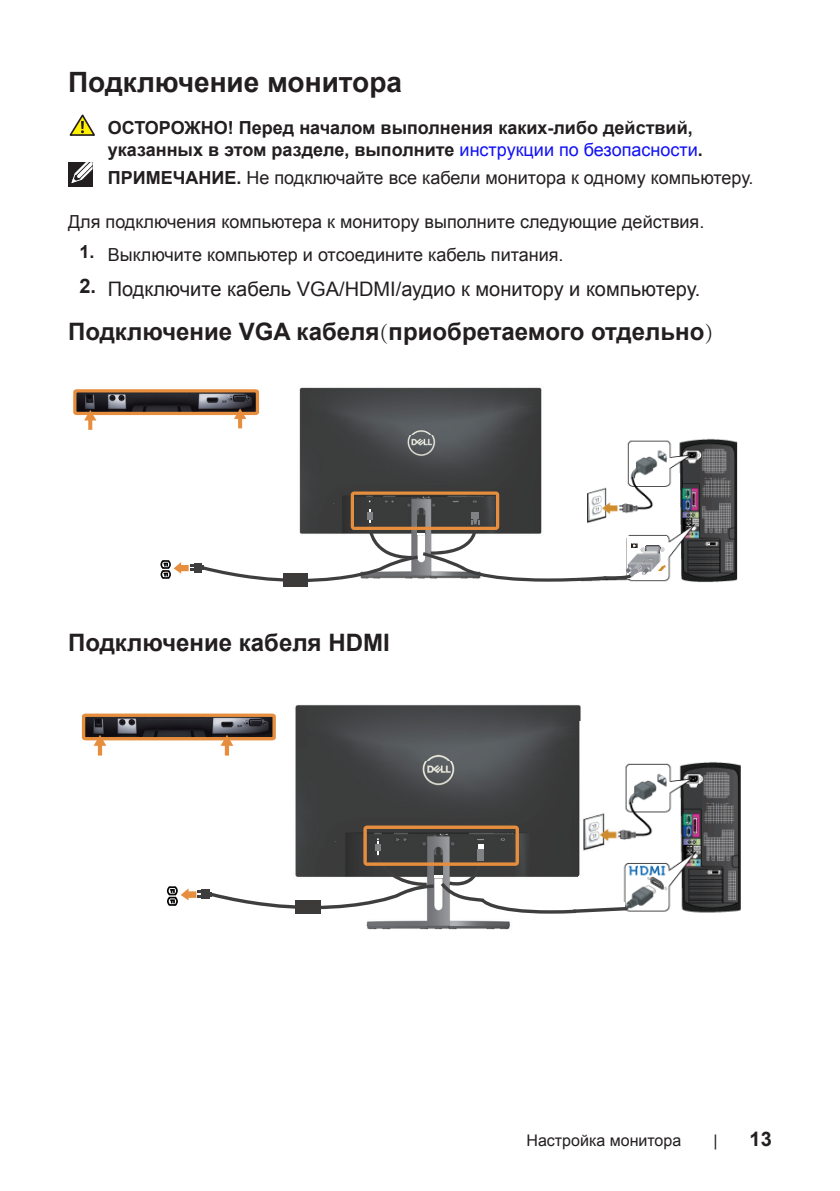
<style>
.page{position:relative;width:840px;height:1191px;background:#fff}
.page>*{position:absolute;margin:0;border:0;box-sizing:border-box;transform-origin:0 0}
.Head_2{font:700 28px "Arial";color:#231f20}
.Head_3{font:700 24px "Arial";color:#231f20}
.text_item_umber_2{font:20px "Arial";color:#231f20}
.t1{font:700 20px "Arial";color:#231f20}
.text{font:18px "Arial";color:#231f20}
.text-2{font:700 18px/21.6px "Arial";color:#231f20}
.text_item_number{font:18px "Arial";color:#231f20}
.t2{font:16px "Arial";color:#231f20}
.s1{font-weight:400;color:#1111f6}
.s2{font-weight:700}
.s3{font-family:"Adobe Song Std";font-weight:300}
</style>
<div class="page">
<svg style="left:69px;top:114px;width:26px;height:22px"></svg>
<div style="left:68px;top:162px;width:24px;height:24px;background:#231f20"></div>
<svg style="left:71px;top:162px;width:22px;height:22px"></svg>
<img style="left:283px;top:387px;width:259px;height:200px">
<img style="left:594px;top:438px;width:144px;height:145px">
<div style="left:283px;top:573px;width:25px;height:13px;background:#3d3a3a"></div>
<svg style="left:73px;top:389px;width:186px;height:41px"></svg>
<svg style="left:160px;top:491px;width:507px;height:91px"></svg>
<img style="left:578px;top:762px;width:163px;height:151px">
<img style="left:295px;top:705px;width:286px;height:57px">
<img style="left:295px;top:761px;width:283px;height:64px">
<img style="left:366px;top:913px;width:209px;height:17px">
<div style="left:201px;top:889px;width:9px;height:10px;background:#3e3e3f"></div>
<svg style="left:167px;top:886px;width:34px;height:19px"></svg>
<div style="left:295px;top:900px;width:26px;height:14px;background:#3d3a3a"></div>
<svg style="left:82px;top:713px;width:194px;height:42px"></svg>
<svg style="left:210px;top:825px;width:416px;height:88px"></svg>
<p class="Head_2" style="left:68px;top:64px;width:335px">Подключение монитора</p>
<p class="text-2" style="left:108px;top:118px;width:596px">ОСТОРОЖНО! Перед началом выполнения каких-либо действий, указанных в этом разделе, выполните <span class="s1">инструкции по безопасности</span>.</p>
<p class="text" style="left:108px;top:166px;width:647px"><span class="s2">ПРИМЕЧАНИЕ.</span> Не подключайте все кабели монитора к одному компьютеру.</p>
<p class="text" style="left:68px;top:210px;width:637px">Для подключения компьютера к монитору выполните следующие действия.</p>
<p class="text_item_number" style="left:79px;top:243px;width:485px"><sup>1.</sup> Выключите компьютер и отсоедините кабель питания.</p>
<p class="text_item_umber_2" style="left:79px;top:276px;width:622px"><span class="s2">2.</span> Подключите кабель VGA/HDMI/аудио к монитору и компьютеру.</p>
<p class="Head_3" style="left:68px;top:316px;width:646px">Подключение VGA кабеля<span class="s3">(</span>приобретаемого отдельно<span class="s3">)</span></p>
<p class="Head_3" style="left:68px;top:627px;width:323px">Подключение кабеля HDMI</p>
<p class="t2" style="left:526px;top:1129px;width:156px">Настройка монитора</p>
<p class="t2" style="left:713px;top:1129px;width:6px">|</p>
<p class="t1" style="left:749px;top:1125px;width:24px">13</p>
</div>
